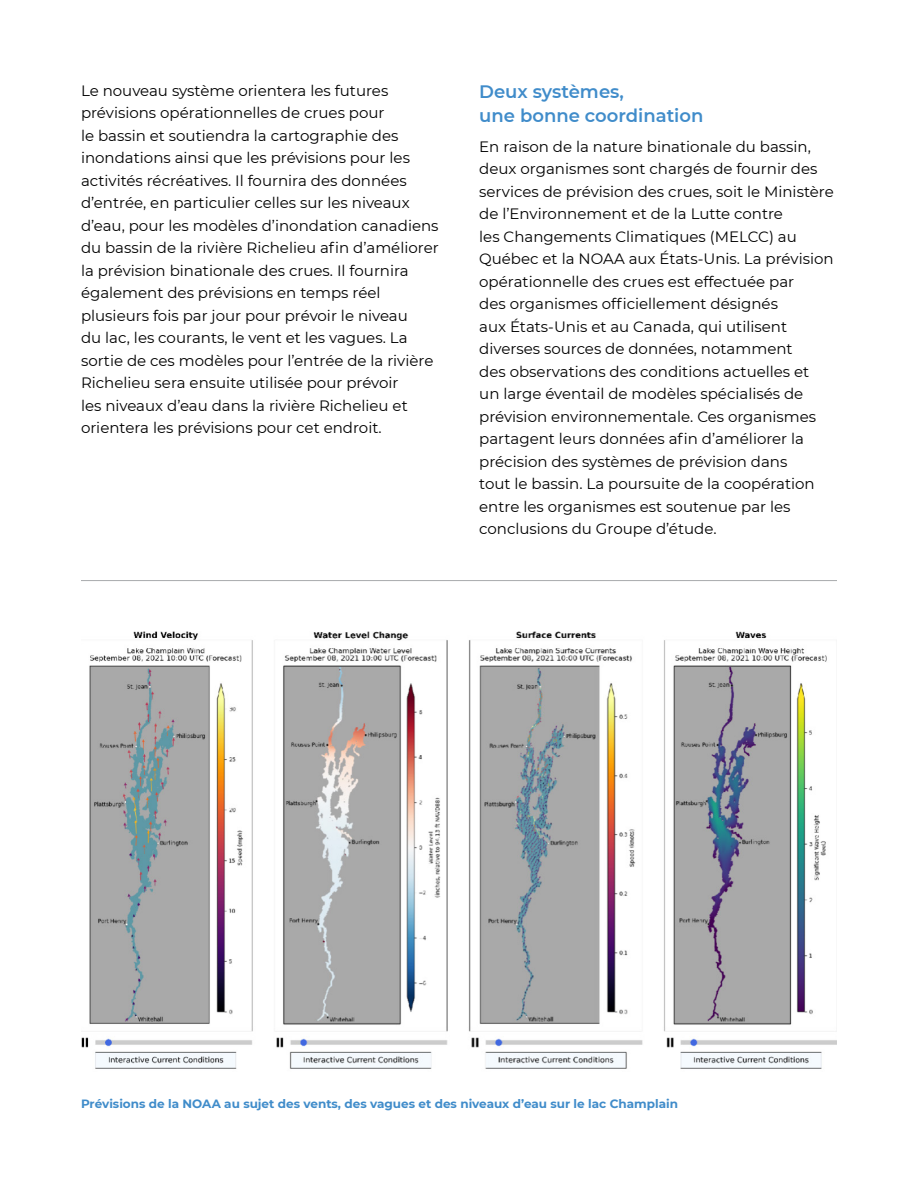
<style>
.page{position:relative;width:918px;height:1188px;background:#fff}
.page>*{position:absolute;margin:0;border:0;box-sizing:border-box;transform-origin:0 0}
.t1{font:600 18px/24px "Montserrat";color:#408cca}
.t2{font:15px/22.5px "Montserrat";color:#000}
.t3{font:700 12px "Montserrat";color:#408cca}
</style>
<div class="page">
<img style="left:81px;top:631px;width:756px;height:438px">
<hr style="left:81px;top:580px;width:756px;height:1px;background:#939598">
<p class="t2" style="left:81px;top:78px;width:359px">Le nouveau système orientera les futures prévisions opérationnelles de crues pour<br>le bassin et soutiendra la cartographie des inondations ainsi que les prévisions pour les activités récréatives. Il fournira des données d’entrée, en particulier celles sur les niveaux d’eau, pour les modèles d’inondation canadiens du bassin de la rivière Richelieu afin d’améliorer la prévision binationale des crues. Il fournira également des prévisions en temps réel plusieurs fois par jour pour prévoir le niveau<br>du lac, les courants, le vent et les vagues. La sortie de ces modèles pour l’entrée de la rivière Richelieu sera ensuite utilisée pour prévoir<br>les niveaux d’eau dans la rivière Richelieu et orientera les prévisions pour cet endroit.</p>
<p class="t1" style="left:479px;top:79px;width:226px">Deux systèmes,<br>une bonne coordination</p>
<p class="t2" style="left:479px;top:135px;width:356px">En raison de la nature binationale du bassin, deux organismes sont chargés de fournir des services de prévision des crues, soit le Ministère de l’Environnement et de la Lutte contre<br>les Changements Climatiques (MELCC) au Québec et la NOAA aux États-Unis. La prévision opérationnelle des crues est effectuée par<br>des organismes officiellement désignés<br>aux États-Unis et au Canada, qui utilisent diverses sources de données, notamment<br>des observations des conditions actuelles et<br>un large éventail de modèles spécialisés de prévision environnementale. Ces organismes partagent leurs données afin d’améliorer la précision des systèmes de prévision dans<br>tout le bassin. La poursuite de la coopération entre les organismes est soutenue par les conclusions du Groupe d’étude.</p>
<p class="t3" style="left:81px;top:1095px;width:599px">Prévisions de la NOAA au sujet des vents, des vagues et des niveaux d’eau sur le lac Champlain</p>
</div>
